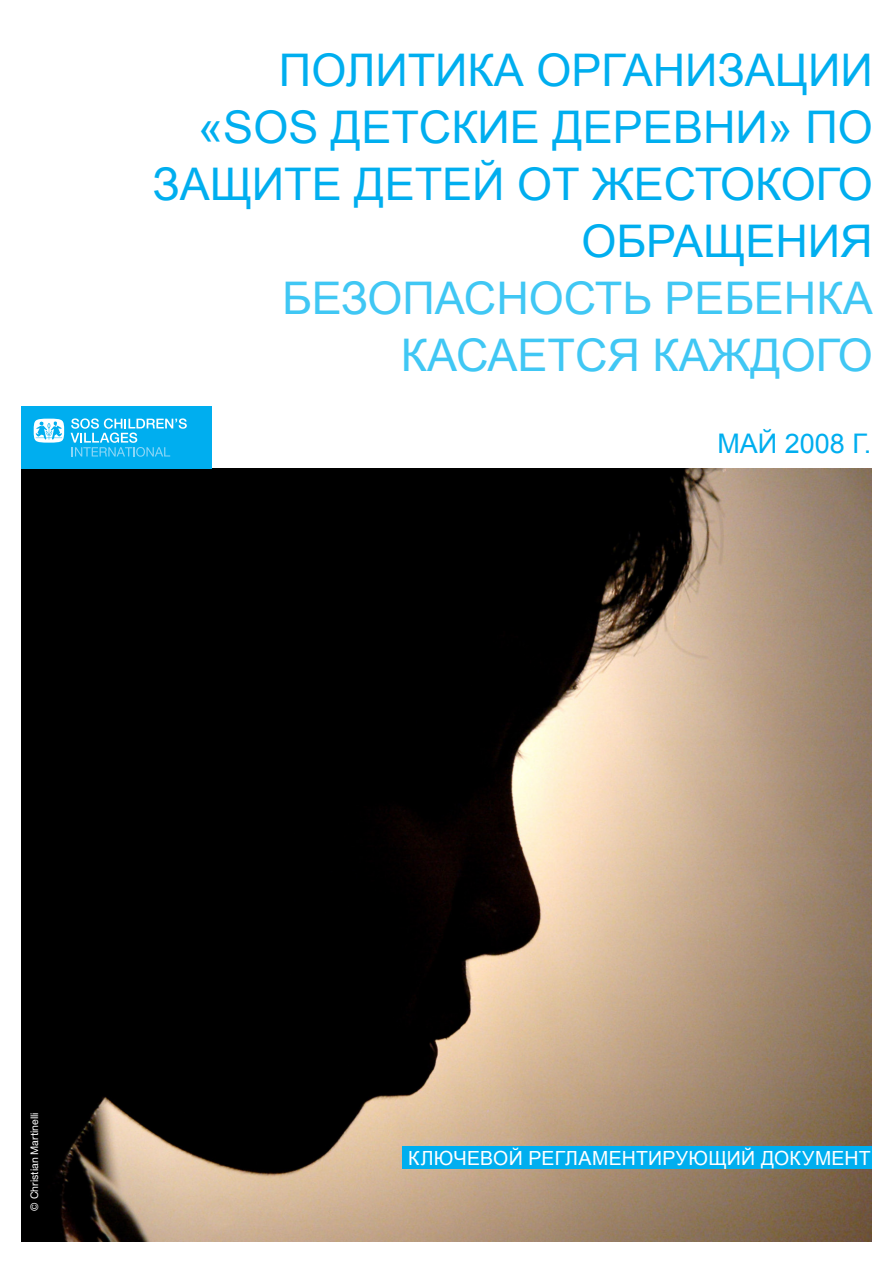
<style>
.page{position:relative;width:893px;height:1263px;background:#fff}
.page>*{position:absolute;margin:0;border:0;box-sizing:border-box;transform-origin:0 0}
.t1{font:45px/57px "Arial";color:#00aeef;text-align:right}
.t2{font:45px "Arial";color:#40c7f4}
.t3{font:27px "Arial";color:#00aeef}
.t4{font:19.5px "Arial";letter-spacing:.01em;color:#fff}
.Absatzformat_1{font:10.5px "Helvetica Neue LT Std";color:#fff}
</style>
<div class="page">
<img style="left:21px;top:468px;width:850px;height:774px">
<div style="left:21px;top:406px;width:191px;height:62px;background:#00aeef"></div>
<svg style="left:34px;top:419px;width:30px;height:24px"></svg>
<svg style="left:71px;top:418px;width:116px;height:39px"></svg>
<div style="left:402px;top:1146px;width:469px;height:23px;background:#00aeef"></div>
<p class="t1" style="left:279px;top:42px;width:595px">ПОЛИТИКА ОРГАНИЗАЦИИ</p>
<p class="t1" style="left:152px;top:99px;width:722px">«SOS ДЕТСКИЕ ДЕРЕВНИ» ПО<br>ЗАЩИТЕ ДЕТЕЙ ОТ ЖЕСТОКОГО<br>ОБРАЩЕНИЯ</p>
<p class="t2" style="left:282px;top:269px;width:592px">БЕЗОПАСНОСТЬ РЕБЕНКА</p>
<p class="t2" style="left:401px;top:326px;width:473px">КАСАЕТСЯ КАЖДОГО</p>
<p class="t3" style="left:717px;top:426px;width:155px">МАЙ 2008 Г.</p>
<p class="Absatzformat_1" style="left:28px;top:1210px;width:100px;rotate:-90deg">© Christian Martinelli</p>
<p class="t4" style="left:408px;top:1146px;width:464px">КЛЮЧЕВОЙ РЕГЛАМЕНТИРУЮЩИЙ ДОКУМЕНТ</p>
</div>
